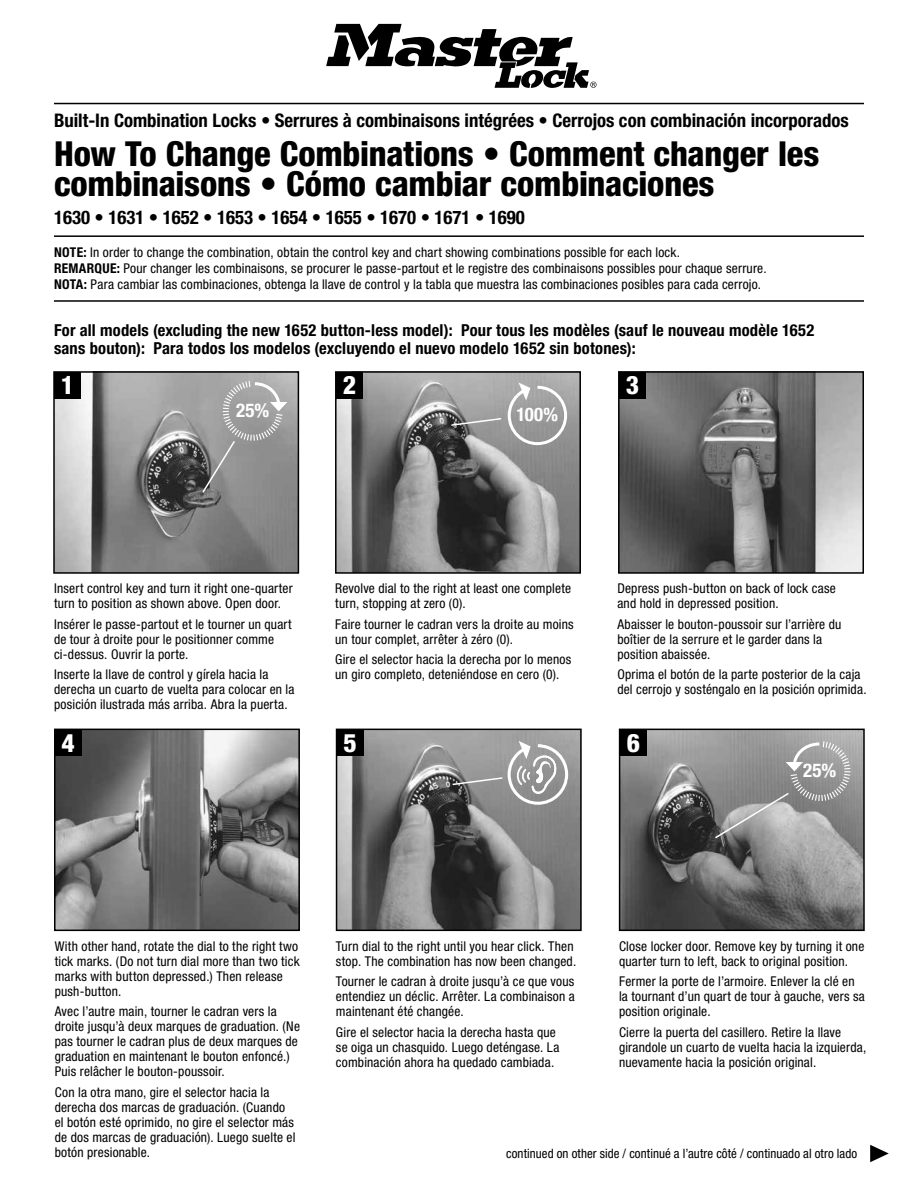
<style>
.page{position:relative;width:918px;height:1188px;background:#fff}
.page>*{position:absolute;margin:0;border:0;box-sizing:border-box;transform-origin:0 0}
.t1{font:800 condensed 34.5px/30px "Helvetica Neue LT";letter-spacing:-.005em;color:#000}
.t2{font:800 condensed 25.5px "Helvetica Neue LT";color:#fff}
.t3{font:700 condensed 18.9px "Helvetica Neue LT";color:#fff}
.t4{font:700 condensed 18.75px "Helvetica Neue LT";color:#000}
.t5{font:700 condensed 18.75px "Helvetica Neue LT";color:#fff}
.t6{font:700 condensed 16.5px/18px "Helvetica Neue LT";letter-spacing:.015em;color:#000}
.t7{font:condensed 13.5px/15px "Helvetica Neue LT";letter-spacing:.015em;color:#000}
.t8{font:condensed 12.9px "Helvetica Neue LT";letter-spacing:.01em;color:#000}
.s1{font-weight:700}
</style>
<div class="page">
<img style="left:56px;top:374px;width:240px;height:197px">
<div style="left:53px;top:371px;width:246px;height:203px;border:2px solid #000"></div>
<img style="left:57px;top:732px;width:240px;height:196px">
<div style="left:54px;top:729px;width:246px;height:202px;border:2px solid #000"></div>
<img style="left:338px;top:374px;width:240px;height:197px">
<div style="left:335px;top:371px;width:246px;height:203px;border:2px solid #000"></div>
<img style="left:339px;top:732px;width:240px;height:196px">
<div style="left:336px;top:729px;width:246px;height:202px;border:2px solid #000"></div>
<img style="left:622px;top:732px;width:240px;height:196px">
<div style="left:619px;top:729px;width:246px;height:202px;border:2px solid #000"></div>
<img style="left:621px;top:374px;width:240px;height:197px">
<div style="left:618px;top:371px;width:246px;height:203px;border:2px solid #000"></div>
<hr style="left:54px;top:103px;width:810px;height:1px;background:#000">
<hr style="left:54px;top:235px;width:810px;height:2px;background:#000">
<hr style="left:54px;top:300px;width:810px;height:2px;background:#000">
<svg style="left:326px;top:24px;width:271px;height:64px"></svg>
<div style="left:54px;top:372px;width:27px;height:27px;background:#000"></div>
<div style="left:55px;top:729px;width:27px;height:27px;background:#000"></div>
<div style="left:336px;top:372px;width:27px;height:27px;background:#000"></div>
<div style="left:337px;top:729px;width:27px;height:27px;background:#000"></div>
<div style="left:620px;top:729px;width:27px;height:27px;background:#000"></div>
<div style="left:619px;top:372px;width:27px;height:27px;background:#000"></div>
<svg style="left:870px;top:1145px;width:19px;height:17px"></svg>
<svg style="left:201px;top:380px;width:86px;height:114px;background:#9b9b9b"></svg>
<svg style="left:450px;top:382px;width:119px;height:65px;background:#a1a1a1"></svg>
<svg style="left:713px;top:740px;width:139px;height:100px;background:#9a9a9a"></svg>
<svg style="left:451px;top:741px;width:119px;height:65px;background:#9e9e9e"></svg>
<h3 class="t4" style="left:54px;top:109px;width:796px">Built-In Combination Locks • Serrures à combinaisons intégrées • Cerrojos con combinación incorporados</h3>
<h1 class="t1" style="left:54px;top:138px;width:767px">How To Change Combinations • Comment changer les combinaisons • Cómo cambiar combinaciones</h1>
<h3 class="t4" style="left:54px;top:206px;width:472px">1630 • 1631 • 1652 • 1653 • 1654 • 1655 • 1670 • 1671 • 1690</h3>
<p class="t7" style="left:54px;top:244px;width:714px;line-height:16px"><span class="s1">Note:</span> In order to change the combination, obtain the control key and chart showing combinations possible for each lock.<br><span class="s1">REMARQUE:</span> Pour changer les combinaisons, se procurer le passe-partout et le registre des combinaisons possibles pour chaque serrure.<br><span class="s1">NOTA:</span> Para cambiar las combinaciones, obtenga la llave de control y la tabla que muestra las combinaciones posibles para cada cerrojo.</p>
<p class="t6" style="left:54px;top:321px;width:762px">For all models (excluding the new 1652 button-less model): Pour tous les modèles (sauf le nouveau modèle 1652 sans bouton): Para todos los modelos (excluyendo el nuevo modelo 1652 sin botones):</p>
<h2 class="t2" style="left:61px;top:369px;width:15px">1</h2>
<h2 class="t2" style="left:343px;top:369px;width:15px">2</h2>
<h3 class="t3" style="left:236px;top:399px;width:35px">25%</h3>
<h3 class="t5" style="left:516px;top:403px;width:43px">100%</h3>
<h2 class="t2" style="left:626px;top:369px;width:15px">3</h2>
<p class="t7" style="left:54px;top:581px;width:240px">Insert control key and turn it right one-quarter turn to position as shown above. Open door.</p>
<p class="t7" style="left:54px;top:617px;width:239px">Insérer le passe-partout et le tourner un quart de tour à droite pour le positionner comme ci-dessus. Ouvrir la porte.</p>
<p class="t7" style="left:54px;top:667px;width:242px">Inserte la llave de control y gírela hacia la derecha un cuarto de vuelta para colocar en la posición ilustrada más arriba. Abra la puerta.</p>
<p class="t7" style="left:335px;top:581px;width:237px">Revolve dial to the right at least one complete turn, stopping at zero (0).</p>
<p class="t7" style="left:335px;top:617px;width:240px">Faire tourner le cadran vers la droite au moins un tour complet, arrêter à zéro (0).</p>
<p class="t7" style="left:335px;top:652px;width:238px">Gire el selector hacia la derecha por lo menos un giro completo, deteniéndose en cero (0).</p>
<p class="t7" style="left:617px;top:581px;width:220px">Depress push-button on back of lock case and hold in depressed position.</p>
<p class="t7" style="left:617px;top:617px;width:226px">Abaisser le bouton-poussoir sur l’arrière du boîtier de la serrure et le garder dans la position abaissée.</p>
<p class="t7" style="left:617px;top:667px;width:251px">Oprima el botón de la parte posterior de la caja del cerrojo y sosténgalo en la posición oprimida.</p>
<h2 class="t2" style="left:62px;top:727px;width:15px">4</h2>
<h2 class="t2" style="left:344px;top:727px;width:15px">5</h2>
<h2 class="t2" style="left:627px;top:727px;width:15px">6</h2>
<h3 class="t3" style="left:803px;top:759px;width:35px">25%</h3>
<p class="t7" style="left:55px;top:939px;width:247px">With other hand, rotate the dial to the right two tick marks. (Do not turn dial more than two tick marks with button depressed.) Then release push-button.</p>
<p class="t7" style="left:55px;top:1004px;width:247px">Avec l’autre main, tourner le cadran vers la droite jusqu’à deux marques de graduation. (Ne pas tourner le cadran plus de deux marques de graduation en maintenant le bouton enfoncé.)<br>Puis relâcher le bouton-poussoir.</p>
<p class="t7" style="left:55px;top:1084px;width:242px">Con la otra mano, gire el selector hacia la derecha dos marcas de graduación. (Cuando el botón esté oprimido, no gire el selector más de dos marcas de graduación). Luego suelte el botón presionable.</p>
<p class="t7" style="left:336px;top:938px;width:242px">Turn dial to the right until you hear click. Then stop. The combination has now been changed.</p>
<p class="t7" style="left:336px;top:974px;width:240px;text-align:justify">Tourner le cadran à droite jusqu’à ce que vous entendiez un déclic. Arrêter. La combinaison a maintenant été changée.</p>
<p class="t7" style="left:336px;top:1024px;width:225px">Gire el selector hacia la derecha hasta que se oiga un chasquido. Luego deténgase. La combinación ahora ha quedado cambiada.</p>
<p class="t7" style="left:619px;top:938px;width:247px">Close locker door. Remove key by turning it one quarter turn to left, back to original position.</p>
<p class="t7" style="left:619px;top:974px;width:247px">Fermer la porte de l’armoire. Enlever la clé en la tournant d’un quart de tour à gauche, vers sa position originale.</p>
<p class="t7" style="left:619px;top:1024px;width:249px">Cierre la puerta del casillero. Retire la llave girandole un cuarto de vuelta hacia la izquierda, nuevamente hacia la posición original.</p>
<p class="t8" style="left:506px;top:1146px;width:353px">continued on other side / continué a l’autre côté / continuado al otro lado</p>
</div>
